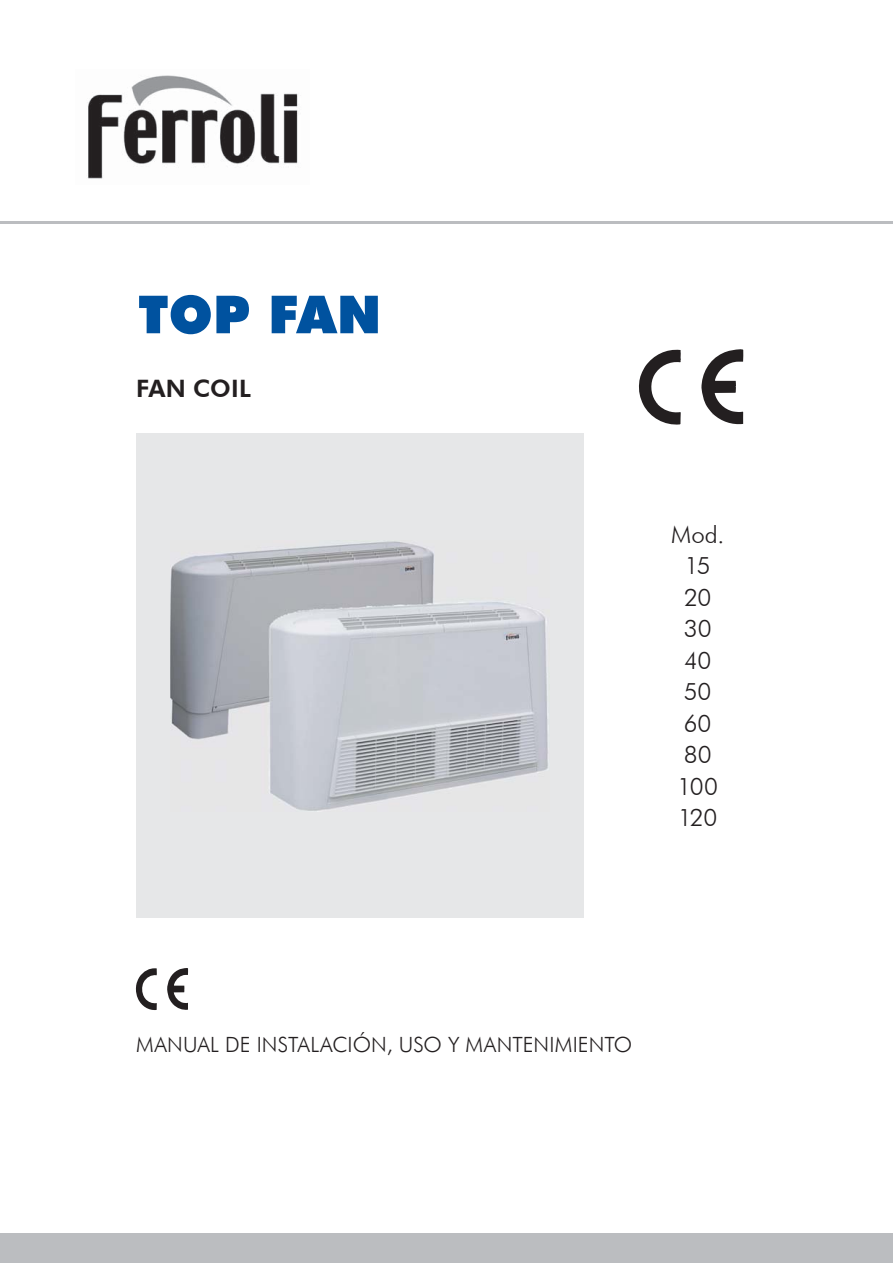
<style>
.page{position:relative;width:893px;height:1263px;background:#fff}
.page>*{position:absolute;margin:0;border:0;box-sizing:border-box;transform-origin:0 0}
.t1{font:900 52.5px "Futura BT";color:#00529f}
.t2{font:300 24px/31.5px "Futura BT";letter-spacing:-.005em;color:#231f20;text-align:center}
.t3{font:800 24px "Futura BT";letter-spacing:.005em;color:#231f20}
.t4{font:300 21px "Futura BT";letter-spacing:.005em;color:#231f20}
</style>
<div class="page">
<svg style="left:701px;top:349px;width:42px;height:76px"></svg>
<svg style="left:639px;top:349px;width:42px;height:76px"></svg>
<div style="left:0;top:1233px;width:892px;height:30px;background:#bbbdc0"></div>
<img style="left:87px;top:75px;width:211px;height:104px">
<hr style="left:0;top:221px;width:892px;height:3px;background:#bbbdc0">
<div style="left:136px;top:434px;width:447px;height:484px;background:#e6e7e8"></div>
<img style="left:170px;top:541px;width:378px;height:270px">
<svg style="left:167px;top:968px;width:21px;height:42px"></svg>
<svg style="left:136px;top:968px;width:21px;height:42px"></svg>
<h1 class="t1" style="left:138px;top:283px;width:244px">TOP FAN</h1>
<p class="t3" style="left:136px;top:374px;width:116px">FAN COIL</p>
<p class="t2" style="left:671px;top:518px;width:55px">Mod.<br>15<br>20<br>30<br>40<br>50<br>60<br>80<br>100<br>120</p>
<p class="t4" style="left:136px;top:1032px;width:497px">MANUAL DE INSTALACIÓN, USO Y MANTENIMIENTO</p>
</div>
